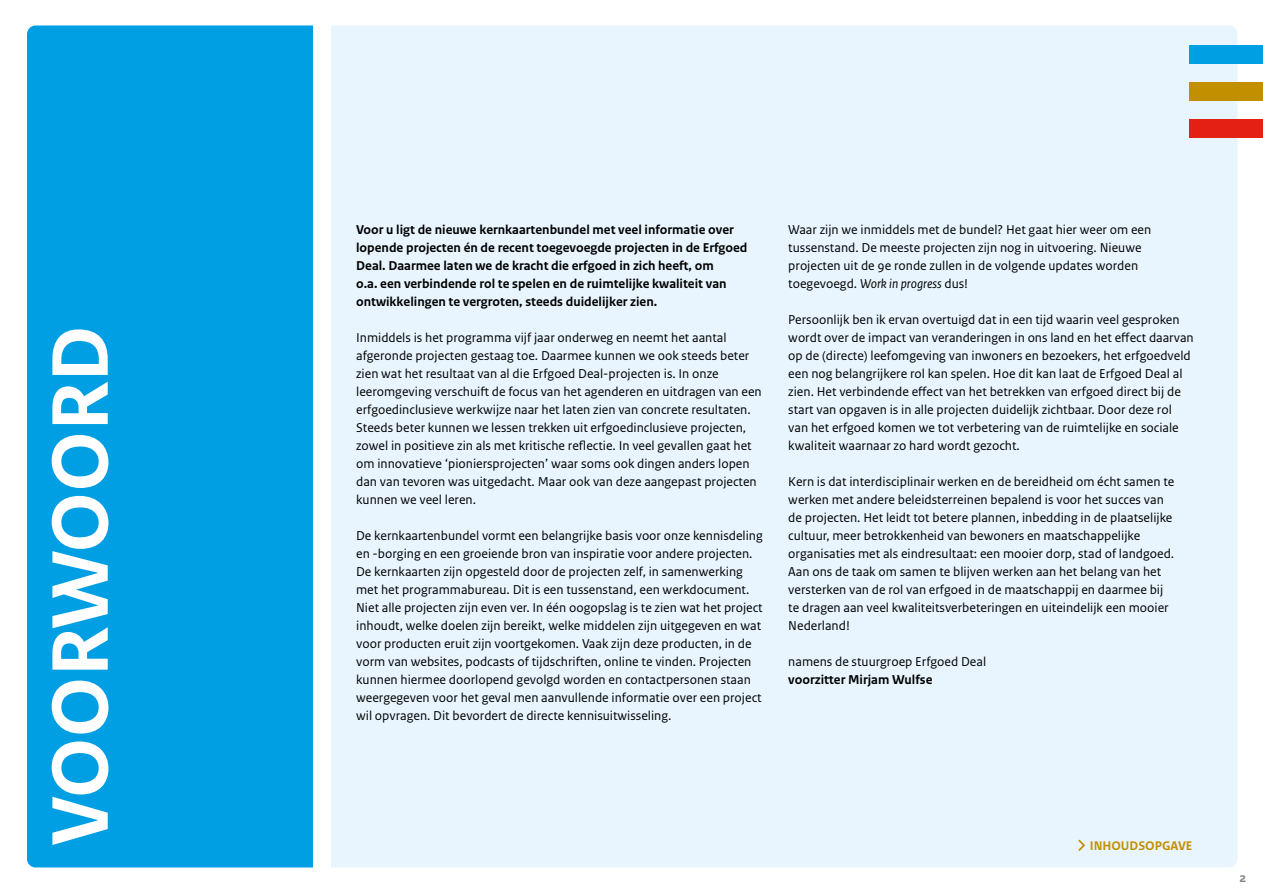
<style>
.page{position:relative;width:1263px;height:893px;background:#fff}
.page>*{position:absolute;margin:0;border:0;box-sizing:border-box;transform-origin:0 0}
.t1{font:700 84.3px "Rijksoverheid Sans Text";color:#fff}
.t2{font:13.5px/18px "Rijksoverheid Sans Text";color:#000}
.t3{font:700 13.5px/18px "Rijksoverheid Sans Text";color:#000}
.t4{font:700 13.5px "Rijksoverheid Sans Text";color:#878787}
.t5{font:700 13.2px "Rijksoverheid Sans Text";color:#c28f00}
.s1{font-style:italic}
</style>
<div class="page">
<div style="left:34px;top:26px;width:1203px;height:841px;background:#e8f5fe;border-radius:9px"></div>
<div style="left:27px;top:26px;width:297px;height:841px;background:#009fe3;border-radius:9px"></div>
<div style="left:314px;top:0;width:17px;height:893px;background:#fff"></div>
<div style="left:1190px;top:45px;width:73px;height:19px;background:#009fe3"></div>
<div style="left:1190px;top:120px;width:73px;height:18px;background:#e41f13"></div>
<div style="left:1190px;top:82px;width:73px;height:19px;background:#c18f00"></div>
<svg style="left:1078px;top:840px;width:7px;height:11px"></svg>
<h1 class="t1" style="left:33px;top:846px;width:522px;rotate:-90deg">VOORWOORD</h1>
<p class="t3" style="left:356px;top:221px;width:393px">Voor u ligt de nieuwe kernkaartenbundel met veel informatie over lopende projecten én de recent toegevoegde projecten in de Erfgoed Deal. Daarmee laten we de kracht die erfgoed in zich heeft, om<br>o.a. een verbindende rol te spelen en de ruimtelijke kwaliteit van ontwikkelingen te vergroten, steeds duidelijker zien.</p>
<p class="t2" style="left:356px;top:329px;width:407px">Inmiddels is het programma vijf jaar onderweg en neemt het aantal afgeronde projecten gestaag toe. Daarmee kunnen we ook steeds beter zien wat het resultaat van al die Erfgoed Deal-projecten is. In onze leeromgeving verschuift de focus van het agenderen en uitdragen van een erfgoedinclusieve werkwijze naar het laten zien van concrete resultaten.<br>Steeds beter kunnen we lessen trekken uit erfgoedinclusieve projecten, zowel in positieve zin als met kritische reflectie. In veel gevallen gaat het om innovatieve ‘pioniersprojecten’ waar soms ook dingen anders lopen dan van tevoren was uitgedacht. Maar ook van deze aangepast projecten kunnen we veel leren.</p>
<p class="t2" style="left:356px;top:527px;width:408px">De kernkaartenbundel vormt een belangrijke basis voor onze kennisdeling en -borging en een groeiende bron van inspiratie voor andere projecten.<br>De kernkaarten zijn opgesteld door de projecten zelf, in samenwerking met het programmabureau. Dit is een tussenstand, een werkdocument.<br>Niet alle projecten zijn even ver. In één oogopslag is te zien wat het project inhoudt, welke doelen zijn bereikt, welke middelen zijn uitgegeven en wat voor producten eruit zijn voortgekomen. Vaak zijn deze producten, in de vorm van websites, podcasts of tijdschriften, online te vinden. Projecten kunnen hiermee doorlopend gevolgd worden en contactpersonen staan weergegeven voor het geval men aanvullende informatie over een project wil opvragen. Dit bevordert de directe kennisuitwisseling.</p>
<p class="t2" style="left:788px;top:221px;width:364px">Waar zijn we inmiddels met de bundel? Het gaat hier weer om een tussenstand. De meeste projecten zijn nog in uitvoering. Nieuwe projecten uit de 9e ronde zullen in de volgende updates worden toegevoegd. <span class="s1">Work in progress</span> dus!</p>
<p class="t2" style="left:788px;top:311px;width:407px">Persoonlijk ben ik ervan overtuigd dat in een tijd waarin veel gesproken wordt over de impact van veranderingen in ons land en het effect daarvan op de (directe) leefomgeving van inwoners en bezoekers, het erfgoedveld een nog belangrijkere rol kan spelen. Hoe dit kan laat de Erfgoed Deal al zien. Het verbindende effect van het betrekken van erfgoed direct bij de start van opgaven is in alle projecten duidelijk zichtbaar. Door deze rol van het erfgoed komen we tot verbetering van de ruimtelijke en sociale kwaliteit waarnaar zo hard wordt gezocht.</p>
<p class="t2" style="left:788px;top:473px;width:388px">Kern is dat interdisciplinair werken en de bereidheid om écht samen te werken met andere beleidsterreinen bepalend is voor het succes van de projecten. Het leidt tot betere plannen, inbedding in de plaatselijke cultuur, meer betrokkenheid van bewoners en maatschappelijke organisaties met als eindresultaat: een mooier dorp, stad of landgoed.<br>Aan ons de taak om samen te blijven werken aan het belang van het versterken van de rol van erfgoed in de maatschappij en daarmee bij te dragen aan veel kwaliteitsverbeteringen en uiteindelijk een mooier Nederland!</p>
<p class="t2" style="left:788px;top:653px;width:199px">namens de stuurgroep Erfgoed Deal</p>
<p class="t3" style="left:788px;top:671px;width:146px">voorzitter Mirjam Wulfse</p>
<p class="t5" style="left:1090px;top:838px;width:104px">INHOUDSOPGAVE</p>
<p class="t4" style="left:1239px;top:869px;width:8px">2</p>
</div>
